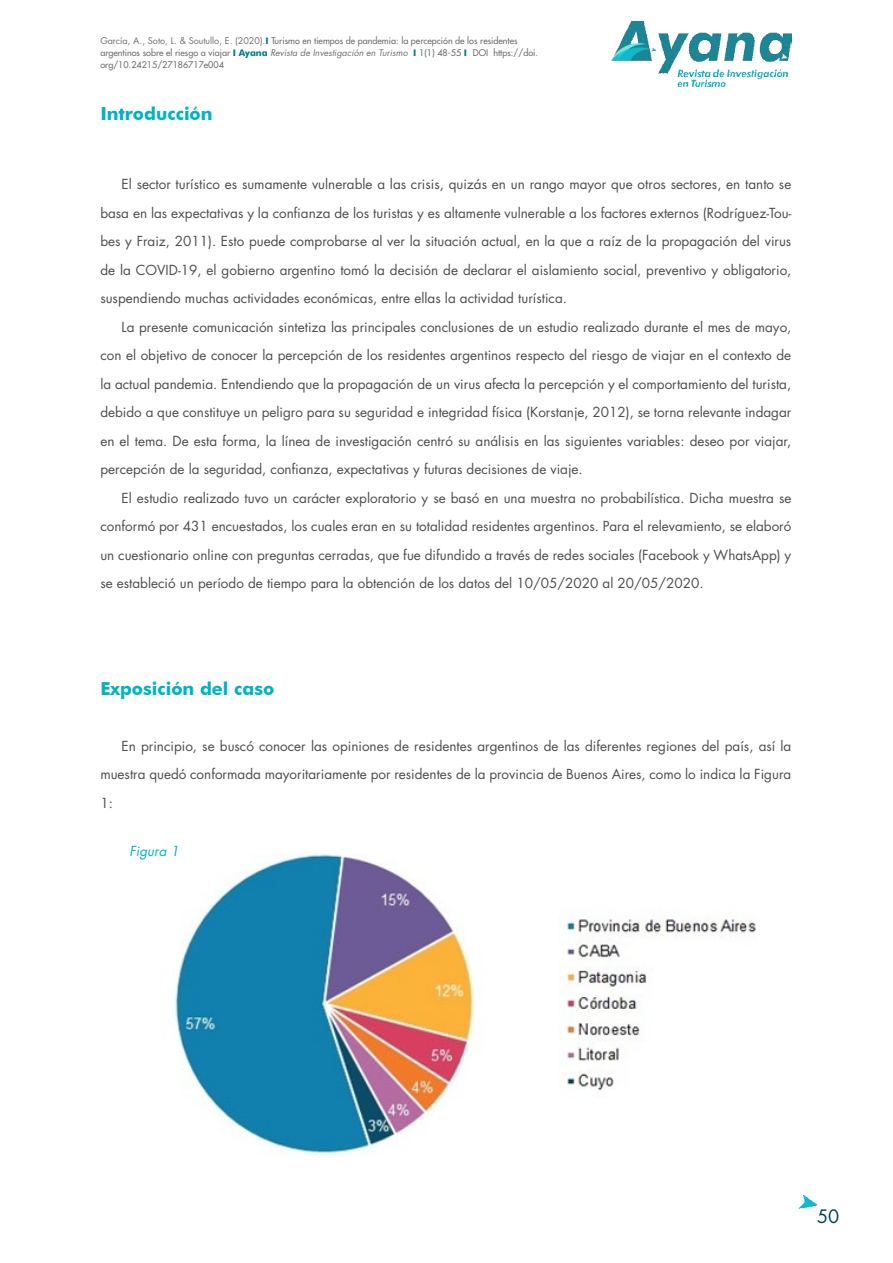
<style>
.page{position:relative;width:893px;height:1263px;background:#fff}
.page>*{position:absolute;margin:0;border:0;box-sizing:border-box;transform-origin:0 0}
.t1{font:700 18px "Futura BT";color:#00b2c4}
.t2{font:18px "Futura";color:#00424c}
.t3{font:13.5px/28.5px "Futura";color:#4d4d4f;text-align:justify}
.t4{font:italic 13.5px "Futura";color:#00b2c4}
.t5{font:9px/12px "Futura";color:#6d6e71}
.s1{font-style:inherit}
.s2{font-family:"Futura BT";font-weight:700;color:#007889}
.s3{font-style:italic}
</style>
<div class="page">
<img style="left:799px;top:1194px;width:18px;height:15px">
<img style="left:611px;top:22px;width:180px;height:64px">
<img style="left:175px;top:853px;width:581px;height:301px">
<p class="t5" style="left:100px;top:35px;width:439px"><span class="s1">García, A., Soto, L. &amp; Soutullo, E. (2020).</span><span class="s2">I</span> Turismo en tiempos de pandemia: la percepción de los residentes argentinos sobre el riesgo a viajar <span class="s2">I Ayana</span> <span class="s3">Revista de Investigación en Turismo</span> <span class="s2">I</span> 1(1) 48-55 <span class="s2">I</span> DOI https://doi. org/10.24215/27186717e004</p>
<h1 class="t1" style="left:100px;top:103px;width:114px">Introducción</h1>
<p class="t3" style="left:100px;top:170px;width:693px;text-indent:21px">El sector turístico es sumamente vulnerable a las crisis, quizás en un rango mayor que otros sectores, en tanto se basa en las expectativas y la confianza de los turistas y es altamente vulnerable a los factores externos (Rodríguez-Tou&shy;bes y Fraiz, 2011). Esto puede comprobarse al ver la situación actual, en la que a raíz de la propagación del virus de la COVID-19, el gobierno argentino tomó la decisión de declarar el aislamiento social, preventivo y obligatorio, suspendiendo muchas actividades económicas, entre ellas la actividad turística.</p>
<p class="t3" style="left:100px;top:312px;width:693px;text-indent:21px">La presente comunicación sintetiza las principales conclusiones de un estudio realizado durante el mes de mayo, con el objetivo de conocer la percepción de los residentes argentinos respecto del riesgo de viajar en el contexto de la actual pandemia. Entendiendo que la propagación de un virus afecta la percepción y el comportamiento del turista, debido a que constituye un peligro para su seguridad e integridad física (Korstanje, 2012), se torna relevante indagar en el tema. De esta forma, la línea de investigación centró su análisis en las siguientes variables: deseo por viajar, percepción de la seguridad, confianza, expectativas y futuras decisiones de viaje.</p>
<p class="t3" style="left:100px;top:483px;width:693px;text-indent:21px">El estudio realizado tuvo un carácter exploratorio y se basó en una muestra no probabilística. Dicha muestra se conformó por 431 encuestados, los cuales eran en su totalidad residentes argentinos. Para el relevamiento, se elaboró un cuestionario online con preguntas cerradas, que fue difundido a través de redes sociales (Facebook y WhatsApp) y se estableció un período de tiempo para la obtención de los datos del 10/05/2020 al 20/05/2020.</p>
<h1 class="t1" style="left:100px;top:678px;width:175px">Exposición del caso</h1>
<p class="t3" style="left:100px;top:732px;width:693px;text-indent:21px">En principio, se buscó conocer las opiniones de residentes argentinos de las diferentes regiones del país, así la muestra quedó conformada mayoritariamente por residentes de la provincia de Buenos Aires, como lo indica la Figura 1:</p>
<p class="t4" style="left:129px;top:842px;width:51px">Figura 1</p>
<h1 class="t2" style="left:817px;top:1204px;width:24px">50</h1>
</div>
